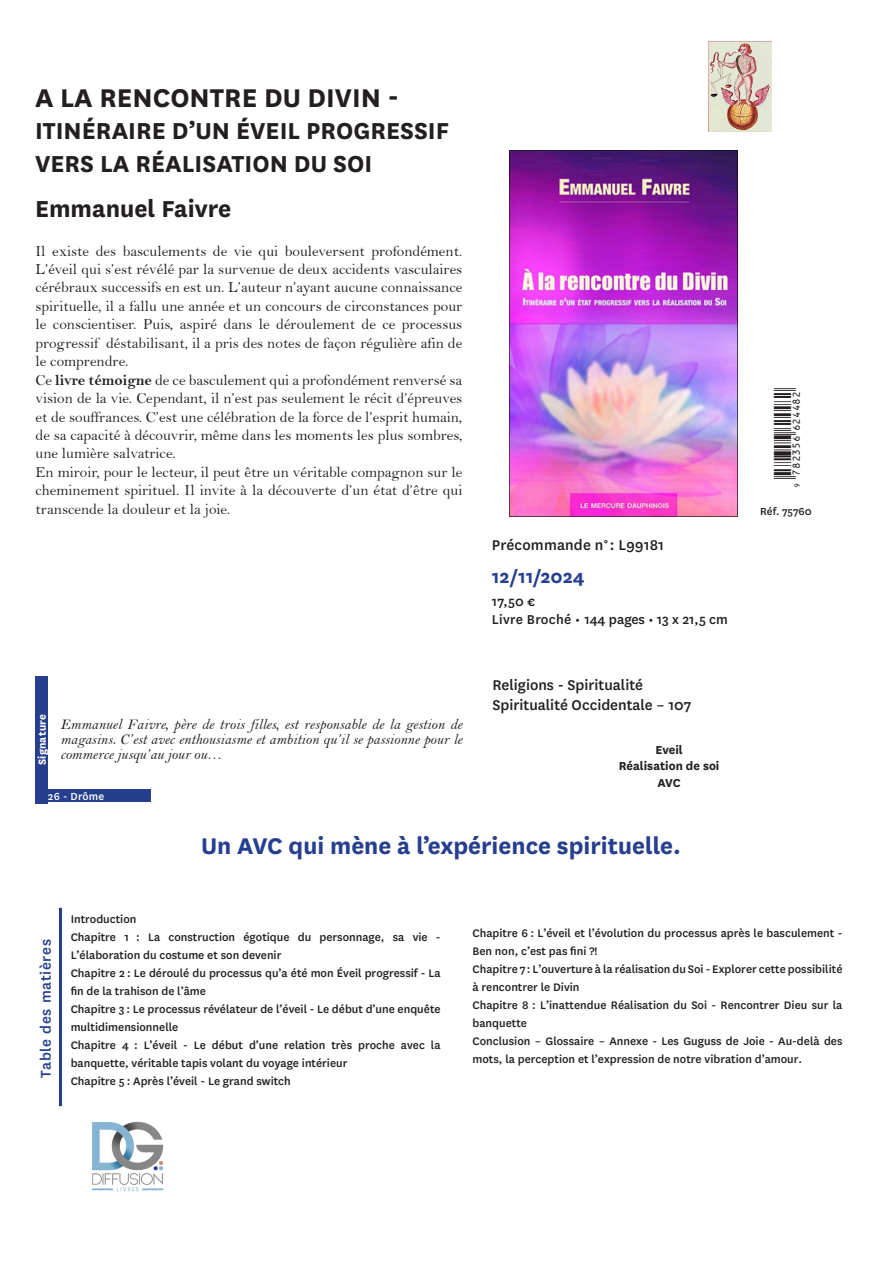
<style>
.page{position:relative;width:893px;height:1263px;background:#fff}
.page>*{position:absolute;margin:0;border:0;box-sizing:border-box;transform-origin:0 0}
.t1{font:700 30px "National";color:#231f20}
.t2{font:700 27px/32.4px "National";color:#231f20}
.Accroche{font:700 26.55px "National";color:#253f8e}
.t3{font:700 21px "National";color:#253f8e}
.t4{font:19.5px "ID Automation UPCEANXS";color:#231f20}
.Titre_collection{font:500 16.5px "National";color:#231f20}
.t5{font:500 16.5px "National";letter-spacing:.04em;color:#253f8e}
.t6{font:15.3px/18.5px "Bell";color:#231f20;text-align:justify}
.texte_BIO{font:15px/15px "Bell MT Italic";color:#231f20;text-align:justify}
.t7{font:500 15px "National";color:#231f20}
.t8{font:700 13.5px "National";color:#231f20}
.texte_BIO-2{font:500 12.75px/18px "National";color:#231f20}
.t9{font:500 12px "National";letter-spacing:-.005em;color:#231f20}
.t10{font:700 12px "National";letter-spacing:.02em;color:#fff}
.t11{font:500 12px "National";letter-spacing:.02em;color:#fff}
.s1{font-family:"Bell MT Bold"}
</style>
<div class="page">
<img style="left:509px;top:150px;width:228px;height:367px">
<img style="left:709px;top:42px;width:62px;height:90px">
<div style="left:48px;top:790px;width:102px;height:12px;background:#253f8e"></div>
<div style="left:35px;top:676px;width:13px;height:127px;background:#253f8e"></div>
<hr style="left:59px;top:908px;width:3px;height:198px;background:#253f8e">
<img style="left:92px;top:1122px;width:71px;height:70px">
<p class="t1" style="left:35px;top:76px;width:365px">A LA RENCONTRE DU DIVIN -</p>
<p class="t2" style="left:35px;top:113px;width:416px">ITINÉRAIRE D’UN ÉVEIL PROGRESSIF<br>VERS LA RÉALISATION DU SOI</p>
<p class="t2" style="left:35px;top:190px;width:198px">Emmanuel Faivre</p>
<p class="t6" style="left:36px;top:241px;width:428px">Il existe des basculements de vie qui bouleversent profondément.<br>L’éveil qui s’est révélé par la survenue de deux accidents vasculaires cérébraux successifs en est un. L’auteur n’ayant aucune connaissance spirituelle, il a fallu une année et un concours de circonstances pour le conscientiser. Puis, aspiré dans le déroulement de ce processus progressif déstabilisant, il a pris des notes de façon régulière afin de le comprendre.</p>
<p class="t6" style="left:36px;top:370px;width:428px">Ce <span class="s1">livre témoigne</span> de ce basculement qui a profondément renversé sa vision de la vie. Cependant, il n’est pas seulement le récit d’épreuves et de souffrances. C’est une célébration de la force de l’esprit humain, de sa capacité à découvrir, même dans les moments les plus sombres, une lumière salvatrice.</p>
<p class="t6" style="left:36px;top:463px;width:428px">En miroir, pour le lecteur, il peut être un véritable compagnon sur le cheminement spirituel. Il invite à la découverte d’un état d’être qui transcende la douleur et la joie.</p>
<p class="t10" style="left:34px;top:765px;width:53px;rotate:-90deg">Signature</p>
<p class="texte_BIO" style="left:60px;top:716px;width:403px">Emmanuel Faivre, père de trois filles, est responsable de la gestion de magasins. C’est avec enthousiasme et ambition qu’il se passionne pour le commerce jusqu’au jour ou…</p>
<p class="t11" style="left:48px;top:789px;width:58px">26 - Drôme</p>
<p class="Titre_collection" style="left:492px;top:534px;width:174px">Précommande n° : L99181</p>
<p class="t3" style="left:492px;top:562px;width:94px">12/11/2024</p>
<p class="t7" style="left:492px;top:591px;width:45px">17,50 €</p>
<p class="t7" style="left:492px;top:609px;width:237px">Livre Broché • 144 pages • 13 x 21,5 cm</p>
<p class="Titre_collection" style="left:492px;top:674px;width:152px">Religions - Spiritualité</p>
<p class="Titre_collection" style="left:492px;top:694px;width:201px">Spiritualité Occidentale – 107</p>
<p class="t8" style="left:655px;top:740px;width:29px">Eveil</p>
<p class="t8" style="left:619px;top:757px;width:102px">Réalisation de soi</p>
<p class="t8" style="left:657px;top:773px;width:25px">AVC</p>
<p class="Accroche" style="left:201px;top:827px;width:481px">Un AVC qui mène à l’expérience spirituelle.</p>
<p class="t4" style="left:770px;top:492px;width:104px;rotate:-90deg">y(7IC3F6*QMOOSM(</p>
<p class="t9" style="left:760px;top:503px;width:53px">Réf. 75760</p>
<p class="t5" style="left:35px;top:1078px;width:140px;rotate:-90deg">Table des matières</p>
<p class="texte_BIO-2" style="left:71px;top:910px;width:67px">Introduction</p>
<p class="texte_BIO-2" style="left:71px;top:928px;width:371px">Chapitre 1 : La construction égotique du personnage, sa vie -<br>L’élaboration du costume et son devenir</p>
<p class="texte_BIO-2" style="left:71px;top:964px;width:371px">Chapitre 2 : Le déroulé du processus qu’a été mon Éveil progressif - La fin de la trahison de l’âme</p>
<p class="texte_BIO-2" style="left:71px;top:1000px;width:371px">Chapitre 3 : Le processus révélateur de l’éveil - Le début d’une enquête multidimensionnelle</p>
<p class="texte_BIO-2" style="left:71px;top:1036px;width:371px">Chapitre 4 : L’éveil - Le début d’une relation très proche avec la banquette, véritable tapis volant du voyage intérieur</p>
<p class="texte_BIO-2" style="left:71px;top:1072px;width:222px">Chapitre 5 : Après l’éveil - Le grand switch</p>
<p class="texte_BIO-2" style="left:472px;top:923px;width:371px">Chapitre 6 : L’éveil et l’évolution du processus après le basculement -<br>Ben non, c’est pas fini ?!</p>
<p class="texte_BIO-2" style="left:472px;top:959px;width:371px">Chapitre 7 : L’ouverture à la réalisation du Soi - Explorer cette possibilité à rencontrer le Divin</p>
<p class="texte_BIO-2" style="left:472px;top:995px;width:371px">Chapitre 8 : L’inattendue Réalisation du Soi - Rencontrer Dieu sur la banquette</p>
<p class="texte_BIO-2" style="left:472px;top:1031px;width:371px">Conclusion – Glossaire – Annexe - Les Guguss de Joie - Au-delà des mots, la perception et l’expression de notre vibration d’amour.</p>
</div>
